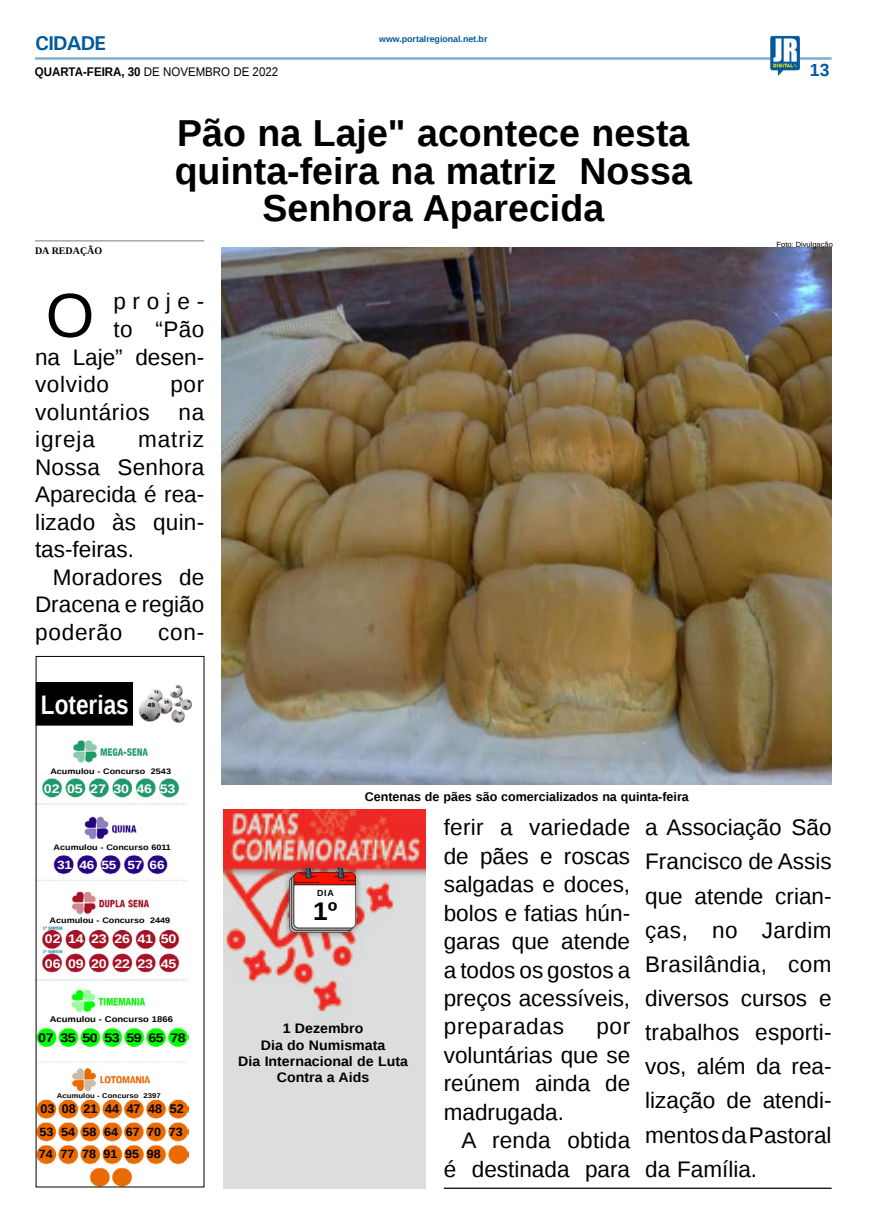
<style>
.page{position:relative;width:869px;height:1223px;background:#fff}
.page>*{position:absolute;margin:0;border:0;box-sizing:border-box;transform-origin:0 0}
.MATÉRIA{font:62.5px "Liberation Sans";color:#000}
.TÍTULO{font:700 37.5px/37.5px "Liberation Sans";color:#000;text-align:center}
.TÍTULO-2{font:700 26.75px "Liberation Sans";color:#fff;scale:.84 1}
.LEGENDA{font:700 25.5px "Liberation Sans";color:#000}
.MATÉRIA-2{font:22.5px/28.5px "Liberation Sans";color:#000;text-align:justify}
.MATÉRIA-3{font:22.5px "Liberation Sans";letter-spacing:.025em;color:#000}
.MATÉRIA-4{font:22.5px "Liberation Sans";letter-spacing:.03em;color:#000}
.TITULO_PG{font:700 20px "Univers";letter-spacing:-.04em;color:#005a9e}
.TÍTULO-3{font:700 17.5px "Liberation Sans";color:#005a9e}
.LEGENDA-2{font:700 13.75px/16.2px "Liberation Sans";color:#000;text-align:center}
.LEGENDA-3{font:700 12.5px "Liberation Sans";color:#000}
.DATA_PG{font:12.5px "Liberation Sans";color:#000;scale:.92 1}
.MATÉRIA-5{font:700 12.5px "Liberation Sans";color:#000}
.t1{font:700 12.38px "Liberation Sans";letter-spacing:-.01em;color:#fff;scale:1.14 1}
.t2{font:700 12.38px "Liberation Sans";letter-spacing:-.03em;color:#000;scale:1.14 1}
.MATÉRIA-6{font:700 11.88px "Liberation Sans";color:#000;scale:1.05 1}
.t3{font:700 11.88px "Liberation Sans";letter-spacing:-.01em;color:#fff;scale:1.14 1}
.CRÉDITO_NOME{font:700 10px "Liberation Serif";color:#000}
.CRÉDITO_FOTO{font:700 8.88px "Liberation Sans";color:#000}
.DATA_PG-2{font:700 8.75px "Liberation Sans";color:#005a9e}
.TÍTULO-4{font:700 8.25px "Liberation Sans";color:#000;scale:1.14 1}
.TÍTULO-5{font:700 7.88px "Liberation Sans";color:#000;scale:1.14 1}
.CRÉDITO_FOTO-2{font:7.5px "Liberation Sans";color:#000}
.TÍTULO-6{font:700 6.88px "Liberation Sans";color:#000;scale:1.14 1}
.s1{font-weight:700}
</style>
<div class="page">
<hr style="left:35px;top:57px;width:796px;height:3px;background:#005a9e">
<img style="left:769px;top:36px;width:30px;height:40px">
<img style="left:34px;top:733px;width:155px;height:455px">
<img style="left:138px;top:684px;width:54px;height:39px">
<div style="left:36px;top:682px;width:96px;height:43px;background:#000"></div>
<img style="left:223px;top:809px;width:202px;height:379px">
<div style="left:282px;top:862px;width:80px;height:76px;background:#000;opacity:.42"></div>
<img style="left:288px;top:869px;width:69px;height:67px">
<hr style="left:443px;top:1187px;width:388px;height:1px;background:#000">
<img style="left:221px;top:248px;width:610px;height:536px">
<hr style="left:35px;top:240px;width:169px;height:1px;background:#939598">
<p class="TITULO_PG" style="left:35px;top:31px;width:72px">CIDADE</p>
<p class="DATA_PG" style="left:35px;top:65px;width:266px"><span class="s1">QUARTA-FEIRA, 30</span> DE NOVEMBRO DE 2022</p>
<p class="TÍTULO-3" style="left:809px;top:58px;width:21px">13</p>
<p class="DATA_PG-2" style="left:379px;top:33px;width:110px">www.portalregional.net.br</p>
<p class="TÍTULO" style="left:177px;top:114px;width:513px">Pão na Laje" acontece nesta</p>
<p class="TÍTULO" style="left:175px;top:151px;width:518px">quinta-feira na matriz Nossa<br>Senhora Aparecida</p>
<p class="CRÉDITO_NOME" style="left:35px;top:244px;width:69px">DA REDAÇÃO</p>
<p class="MATÉRIA" style="left:46px;top:280px;width:50px">O</p>
<p class="MATÉRIA-2" style="left:113px;top:288px;width:92px">proje-</p>
<p class="MATÉRIA-2" style="left:113px;top:316px;width:92px">to “Pão</p>
<p class="MATÉRIA-2" style="left:35px;top:343px;width:171px">na Laje” desen-</p>
<p class="MATÉRIA-4" style="left:35px;top:371px;width:75px">volvido</p>
<p class="MATÉRIA-2" style="left:170px;top:371px;width:35px">por</p>
<p class="MATÉRIA-3" style="left:35px;top:399px;width:116px">voluntários</p>
<p class="MATÉRIA-2" style="left:178px;top:398px;width:27px">na</p>
<p class="MATÉRIA-2" style="left:35px;top:426px;width:61px">igreja</p>
<p class="MATÉRIA-2" style="left:35px;top:426px;width:171px;line-height:27.5px;text-indent:103px">matriz Nossa Senhora Aparecida é rea&shy;lizado às quin&shy;tas-feiras.</p>
<p class="MATÉRIA-2" style="left:35px;top:564px;width:171px;line-height:27.5px;text-indent:18px">Moradores de Dracena e região poderão</p>
<p class="MATÉRIA-2" style="left:158px;top:618px;width:48px">con-</p>
<p class="TÍTULO-2" style="left:41px;top:686px;width:106px">Loterias</p>
<p class="TÍTULO-5" style="left:50px;top:765px;width:107px">Acumulou - Concurso 2543</p>
<p class="t1" style="left:44px;top:779px;width:117px">02 05 27 30 46 53</p>
<p class="LEGENDA-3" style="left:364px;top:788px;width:325px">Centenas de pães são comercializados na quinta-feira</p>
<p class="CRÉDITO_FOTO-2" style="left:776px;top:240px;width:58px">Foto: Divulgação</p>
<p class="TÍTULO-5" style="left:54px;top:842px;width:104px">Acumulou - Concurso 6011</p>
<p class="t3" style="left:57px;top:856px;width:96px">31 46 55 57 66</p>
<p class="TÍTULO-5" style="left:50px;top:914px;width:107px">Acumulou - Concurso 2449</p>
<p class="t1" style="left:45px;top:930px;width:117px">02 14 23 26 41 50</p>
<p class="t1" style="left:45px;top:954px;width:117px">06 09 20 22 23 45</p>
<p class="TÍTULO-4" style="left:50px;top:1013px;width:110px">Acumulou - Concurso 1866</p>
<p class="t2" style="left:38px;top:1029px;width:131px">07 35 50 53 59 65 78</p>
<p class="TÍTULO-6" style="left:57px;top:1090px;width:93px">Acumulou - Concurso 2397</p>
<p class="MATÉRIA-5" style="left:40px;top:1100px;width:145px">03 08 21 44 47 48 52</p>
<p class="MATÉRIA-6" style="left:39px;top:1123px;width:138px">53 54 58 64 67 70 73</p>
<p class="MATÉRIA-6" style="left:39px;top:1145px;width:117px">74 77 78 91 95 98</p>
<p class="CRÉDITO_FOTO" style="left:317px;top:887px;width:18px">DIA</p>
<p class="LEGENDA" style="left:313px;top:893px;width:26px">1º</p>
<p class="LEGENDA-2" style="left:282px;top:1020px;width:82px">1 Dezembro</p>
<p class="LEGENDA-2" style="left:261px;top:1036px;width:126px">Dia do Numismata</p>
<p class="LEGENDA-2" style="left:238px;top:1052px;width:171px">Dia Internacional de Luta<br>Contra a Aids</p>
<p class="MATÉRIA-2" style="left:443px;top:814px;width:188px">ferir a variedade de pães e roscas salgadas e doces, bolos e fatias hún&shy;garas que atende a todos os gostos a preços acessíveis, preparadas</p>
<p class="MATÉRIA-2" style="left:443px;top:1013px;width:188px;text-indent:152px">por voluntárias que se reúnem ainda de madrugada.</p>
<p class="MATÉRIA-2" style="left:443px;top:1127px;width:188px;text-align:right">A renda obtida é destinada para</p>
<p class="MATÉRIA-2" style="left:645px;top:811px;width:188px;line-height:34.1px">a Associação São Francisco de Assis que atende crian&shy;ças, no Jardim Brasilândia, com diversos cursos e trabalhos esporti&shy;vos, além da rea&shy;lização de atendi&shy;mentos da Pastoral da Família.</p>
</div>
